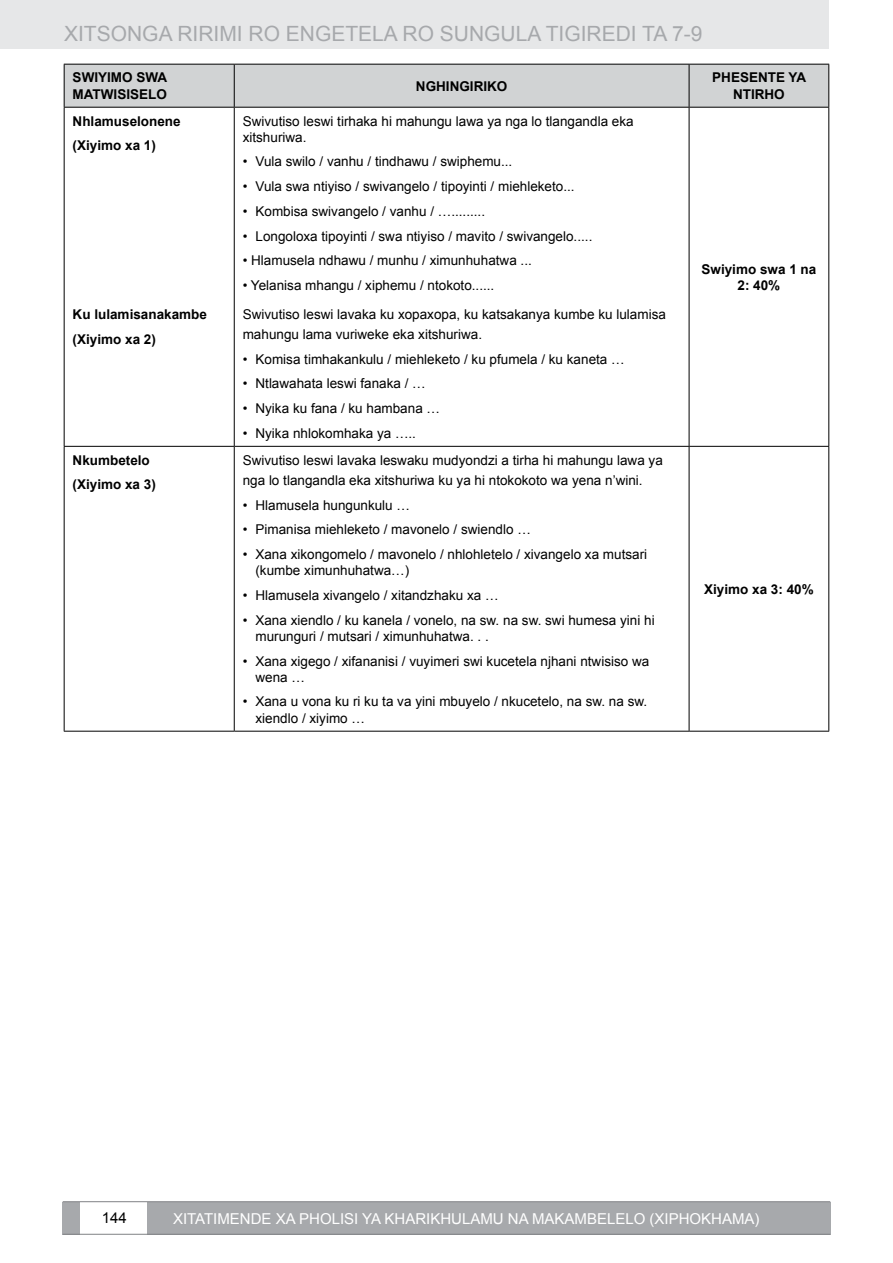
<style>
.page{position:relative;width:893px;height:1263px;background:#fff}
.page>*{position:absolute;margin:0;border:0;box-sizing:border-box;transform-origin:0 0}
.t1{font:21px "Arial";color:#a7a9ac}
.t2{font:15px "Arial";color:#fff}
.t3{font:15px "Arial";color:#000}
.t4{font:13.5px/16.2px "Arial";color:#000}
.t5{font:700 13.5px/24.8px "Arial";color:#000}
</style>
<div class="page">
<div style="left:0;top:0;width:829px;height:49px;background:#e6e7e8"></div>
<div style="left:63px;top:1202px;width:17px;height:32px;background:#a7a9ac"></div>
<div style="left:147px;top:1202px;width:683px;height:32px;background:#a7a9ac"></div>
<hr style="left:63px;top:1234px;width:767px;height:1px;background:#808285">
<hr style="left:63px;top:1201px;width:767px;height:1px;background:#808285">
<div style="left:65px;top:65px;width:763px;height:42px;background:#d1d3d4"></div>
<hr style="left:64px;top:64px;width:170px;height:1px;background:#000">
<hr style="left:234px;top:64px;width:455px;height:1px;background:#000">
<hr style="left:689px;top:64px;width:140px;height:1px;background:#000">
<hr style="left:64px;top:107px;width:170px;height:1px;background:#000">
<hr style="left:234px;top:107px;width:455px;height:1px;background:#000">
<hr style="left:689px;top:107px;width:140px;height:1px;background:#000">
<hr style="left:64px;top:446px;width:170px;height:1px;background:#000">
<hr style="left:234px;top:446px;width:455px;height:1px;background:#000">
<hr style="left:689px;top:446px;width:140px;height:1px;background:#000">
<hr style="left:64px;top:731px;width:170px;height:1px;background:#000">
<hr style="left:234px;top:731px;width:455px;height:1px;background:#000">
<hr style="left:689px;top:731px;width:140px;height:1px;background:#000">
<hr style="left:64px;top:65px;width:1px;height:42px;background:#000">
<hr style="left:64px;top:108px;width:1px;height:338px;background:#000">
<hr style="left:64px;top:447px;width:1px;height:284px;background:#000">
<hr style="left:234px;top:65px;width:1px;height:42px;background:#000">
<hr style="left:689px;top:65px;width:1px;height:42px;background:#000">
<hr style="left:828px;top:65px;width:1px;height:42px;background:#000">
<hr style="left:234px;top:108px;width:1px;height:338px;background:#000">
<hr style="left:689px;top:108px;width:1px;height:338px;background:#000">
<hr style="left:828px;top:108px;width:1px;height:338px;background:#000">
<hr style="left:234px;top:447px;width:1px;height:284px;background:#000">
<hr style="left:689px;top:447px;width:1px;height:284px;background:#000">
<hr style="left:828px;top:447px;width:1px;height:284px;background:#000">
<h1 class="t1" style="left:64px;top:19px;width:640px">XITSONGA RIRIMI RO ENGETELA RO SUNGULA TIGIREDI TA 7-9</h1>
<p class="t5" style="left:73px;top:66px;width:31px">SWIYIMO</p>
<p class="t5" style="left:136px;top:66px;width:32px">SWA</p>
<p class="t5" style="left:73px;top:82px;width:11px">MAT</p>
<p class="t5" style="left:101px;top:82px;width:22px">WISISELO</p>
<p class="t5" style="left:416px;top:74px;width:9px">NGHINGIRI</p>
<p class="t5" style="left:487px;top:74px;width:21px">KO</p>
<p class="t5" style="left:712px;top:66px;width:19px">PHESENTE</p>
<p class="t5" style="left:789px;top:66px;width:10px">YA</p>
<p class="t5" style="left:733px;top:82px;width:10px">NTIRHO</p>
<p class="t5" style="left:73px;top:109px;width:110px">Nhlamuselonene (Xiyimo xa 1)</p>
<p class="t5" style="left:73px;top:302px;width:136px">Ku lulamisanakambe (Xiyimo xa 2)</p>
<p class="t4" style="left:243px;top:113px;width:392px">Swivutiso leswi tirhaka hi mahungu lawa ya nga lo tlangandla eka xitshuriwa.</p>
<p class="t4" style="left:243px;top:154px;width:271px">• Vula swilo / vanhu / tindhawu / swiphemu...</p>
<p class="t4" style="left:243px;top:178px;width:333px">• Vula swa ntiyiso / swivangelo / tipoyinti / miehleketo...</p>
<p class="t4" style="left:243px;top:203px;width:244px">• Kombisa swivangelo / vanhu / ….........</p>
<p class="t4" style="left:243px;top:228px;width:351px">• Longoloxa tipoyinti / swa ntiyiso / mavito / swivangelo.....</p>
<p class="t4" style="left:243px;top:253px;width:291px">• Hlamusela ndhawu / munhu / ximunhuhatwa ...</p>
<p class="t4" style="left:243px;top:271px;width:425px;line-height:28.8px">• Yelanisa mhangu / xiphemu / ntokoto......<br>Swivutiso leswi lavaka ku xopaxopa, ku katsakanya kumbe ku lulamisa</p>
<p class="t4" style="left:243px;top:326px;width:241px">mahungu lama vuriweke eka xitshuriwa.</p>
<p class="t4" style="left:243px;top:351px;width:383px">• Komisa timhakankulu / miehleketo / ku pfumela / ku kaneta …</p>
<p class="t4" style="left:243px;top:376px;width:185px">• Ntlawahata leswi fanaka / …</p>
<p class="t4" style="left:243px;top:400px;width:199px">• Nyika ku fana / ku hambana …</p>
<p class="t4" style="left:243px;top:425px;width:175px">• Nyika nhlokomhaka ya …..</p>
<p class="t5" style="left:73px;top:448px;width:85px">Nkumbetelo (Xiyimo xa 3)</p>
<p class="t4" style="left:243px;top:450px;width:422px;line-height:20.2px">Swivutiso leswi lavaka leswaku mudyondzi a tirha hi mahungu lawa ya nga lo tlangandla eka xitshuriwa ku ya hi ntokokoto wa yena n’wini.</p>
<p class="t4" style="left:243px;top:497px;width:169px">• Hlamusela hungunkulu …</p>
<p class="t4" style="left:243px;top:522px;width:290px">• Pimanisa miehleketo / mavonelo / swiendlo …</p>
<p class="t4" style="left:255px;top:546px;width:393px;text-indent:-13px">• Xana xikongomelo / mavonelo / nhlohletelo / xivangelo xa mutsari (kumbe ximunhuhatwa…)</p>
<p class="t4" style="left:243px;top:587px;width:257px">• H lamusela xivangelo / xitandzhaku xa …</p>
<p class="t4" style="left:255px;top:612px;width:401px;text-indent:-13px">• Xana xiendlo / ku kanela / vonelo, na sw. na sw. swi humesa yini hi murunguri / mutsari / ximunhuhatwa. . .</p>
<p class="t4" style="left:255px;top:653px;width:395px;text-indent:-13px">• Xana xigego / xifananisi / vuyimeri swi kucetela njhani ntwisiso wa wena …</p>
<p class="t4" style="left:255px;top:694px;width:393px;text-indent:-13px">• Xana u vona ku ri ku ta va yini mbuyelo / nkucetelo, na sw. na sw. xiendlo / xiyimo …</p>
<p class="t5" style="left:701px;top:261px;width:116px;line-height:16.2px;text-align:center">Swiyimo swa 1 na<br>2: 40%</p>
<p class="t5" style="left:704px;top:577px;width:111px">Xiyimo xa 3: 40%</p>
<p class="t3" style="left:102px;top:1208px;width:27px">144</p>
<p class="t2" style="left:173px;top:1209px;width:588px">XITATIMENDE XA PHOLISI YA KHARIKHULAMU NA MAKAMBELELO (XIPHOKHAMA)</p>
</div>
